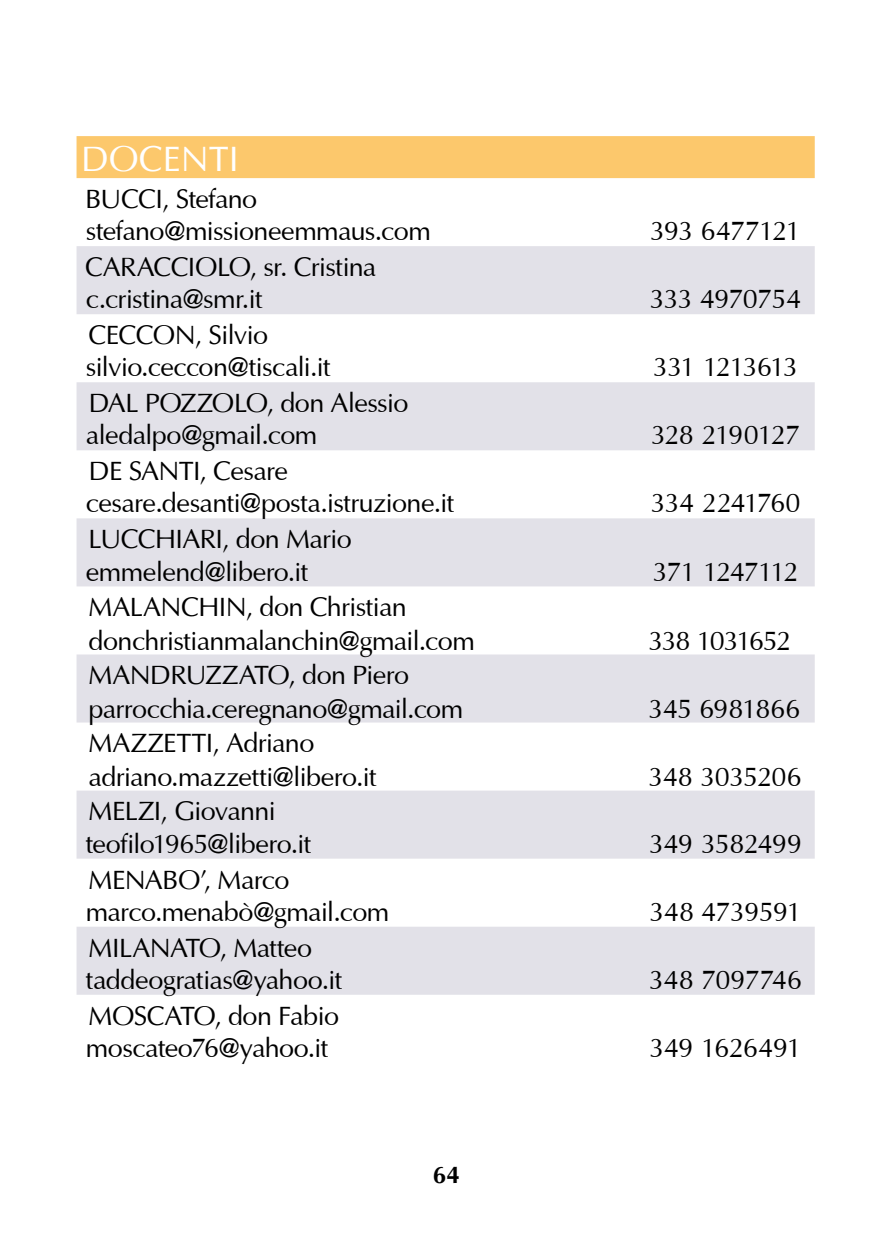
<style>
.page{position:relative;width:893px;height:1259px;background:#fff}
.page>*{position:absolute;margin:0;border:0;box-sizing:border-box;transform-origin:0 0}
.t1{font:36px "Optima";color:#fff}
.t2{font:27px/32.4px "Optima";letter-spacing:-.03em;color:#000}
.t3{font:27px "Optima";letter-spacing:-.06em;color:#000}
.t4{font:27px "Optima";letter-spacing:-.065em;color:#000}
.t5{font:27px "Optima";letter-spacing:-.005em;color:#000}
.t6{font:700 24px "Optima";color:#000}
</style>
<div class="page">
<div style="left:77px;top:136px;width:738px;height:42px;background:#fcc86c"></div>
<svg style="left:77px;top:246px;width:738px;height:476px;fill:#e2e1e8"></svg>
<svg style="left:77px;top:790px;width:738px;height:204px;fill:#e2e1e8"></svg>
<h1 class="t1" style="left:81px;top:131px;width:160px">DOCENTI</h1>
<p class="t2" style="left:85px;top:180px;width:347px">BUCCI, Stefano stefano@missioneemmaus.com</p>
<p class="t2" style="left:85px;top:248px;width:293px">CARACCIOLO, sr. Cristina c.cristina@smr.it</p>
<p class="t2" style="left:86px;top:316px;width:246px">CECCON, Silvio silvio.ceccon@tiscali.it</p>
<p class="t2" style="left:86px;top:385px;width:324px">DAL POZZOLO, don Alessio aledalpo@gmail.com</p>
<p class="t2" style="left:86px;top:453px;width:370px">DE SANTI, Cesare cesare.desanti@posta.istruzione.it</p>
<p class="t2" style="left:86px;top:521px;width:268px">LUCCHIARI, don Mario emmelend@libero.it</p>
<p class="t2" style="left:89px;top:588px;width:388px;line-height:33.9px">MALANCHIN, don Christian donchristianmalanchin@gmail.com</p>
<p class="t2" style="left:89px;top:656px;width:376px;line-height:33.9px">MANDRUZZATO, don Piero parrocchia.ceregnano@gmail.com</p>
<p class="t2" style="left:89px;top:724px;width:290px;line-height:33.9px">MAZZETTI, Adriano adriano.mazzetti@libero.it</p>
<p class="t2" style="left:86px;top:793px;width:227px">MELZI, Giovanni teofilo1965@libero.it</p>
<p class="t2" style="left:86px;top:861px;width:305px">MENABO’, Marco marco.menabò@gmail.com</p>
<p class="t2" style="left:86px;top:929px;width:258px">MILANATO, Matteo taddeogratias@yahoo.it</p>
<p class="t2" style="left:86px;top:997px;width:255px">MOSCATO, don Fabio moscateo76@yahoo.it</p>
<p class="t6" style="left:433px;top:1161px;width:28px">64</p>
<p class="t2" style="left:650px;top:213px;width:152px">393 6477121</p>
<p class="t2" style="left:649px;top:281px;width:153px">333 4970754</p>
<p class="t3" style="left:653px;top:347px;width:146px">331 1213613</p>
<p class="t2" style="left:651px;top:417px;width:151px">328 2190127</p>
<p class="t2" style="left:650px;top:485px;width:152px">334 2241760</p>
<p class="t2" style="left:653px;top:553px;width:147px">371 1247112</p>
<p class="t4" style="left:648px;top:621px;width:145px">338 1031652</p>
<p class="t2" style="left:648px;top:691px;width:154px">345 6981866</p>
<p class="t2" style="left:648px;top:759px;width:155px">348 3035206</p>
<p class="t2" style="left:649px;top:825px;width:155px">349 3582499</p>
<p class="t2" style="left:649px;top:893px;width:154px">348 4739591</p>
<p class="t5" style="left:649px;top:959px;width:155px">348 7097746</p>
<p class="t2" style="left:649px;top:1029px;width:154px">349 1626491</p>
</div>
